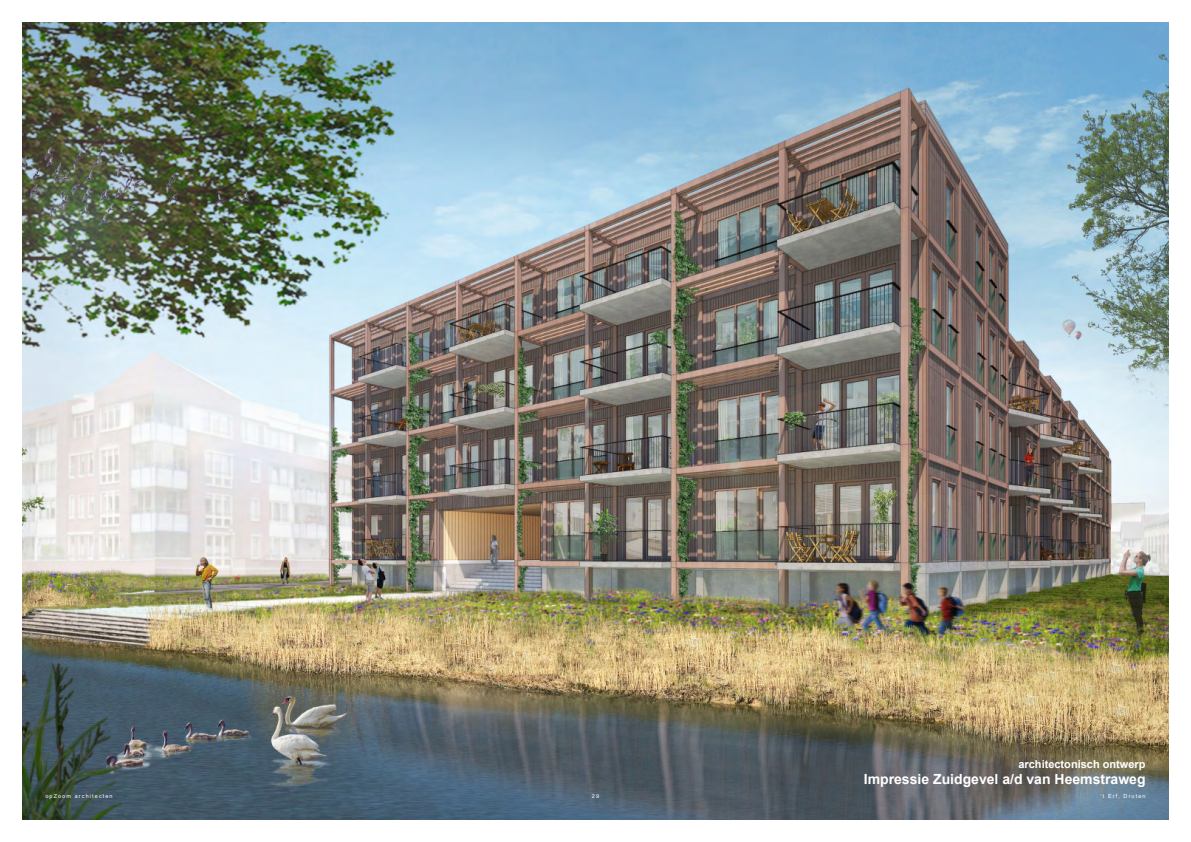
<style>
.page{position:relative;width:1191px;height:842px;background:#fff}
.page>*{position:absolute;margin:0;border:0;box-sizing:border-box;transform-origin:0 0}
.t1{font:700 14px "Arial";color:#fff}
.t2{font:700 11px "Arial";color:#fff}
.t3{font:5.5px "Arial";letter-spacing:.2em;color:#fff}
</style>
<div class="page">
<img style="left:23px;top:23px;width:1145px;height:796px">
<p class="t2" style="left:1018px;top:756px;width:129px">architectonisch ontwerp</p>
<p class="t1" style="left:864px;top:769px;width:283px">Impressie Zuidgevel a/d van Heemstraweg</p>
<p class="t3" style="left:45px;top:792px;width:69px">opZoom architecten</p>
<p class="t3" style="left:592px;top:792px;width:9px">29</p>
<p class="t3" style="left:1100px;top:792px;width:47px">‘t Erf, Druten</p>
</div>
